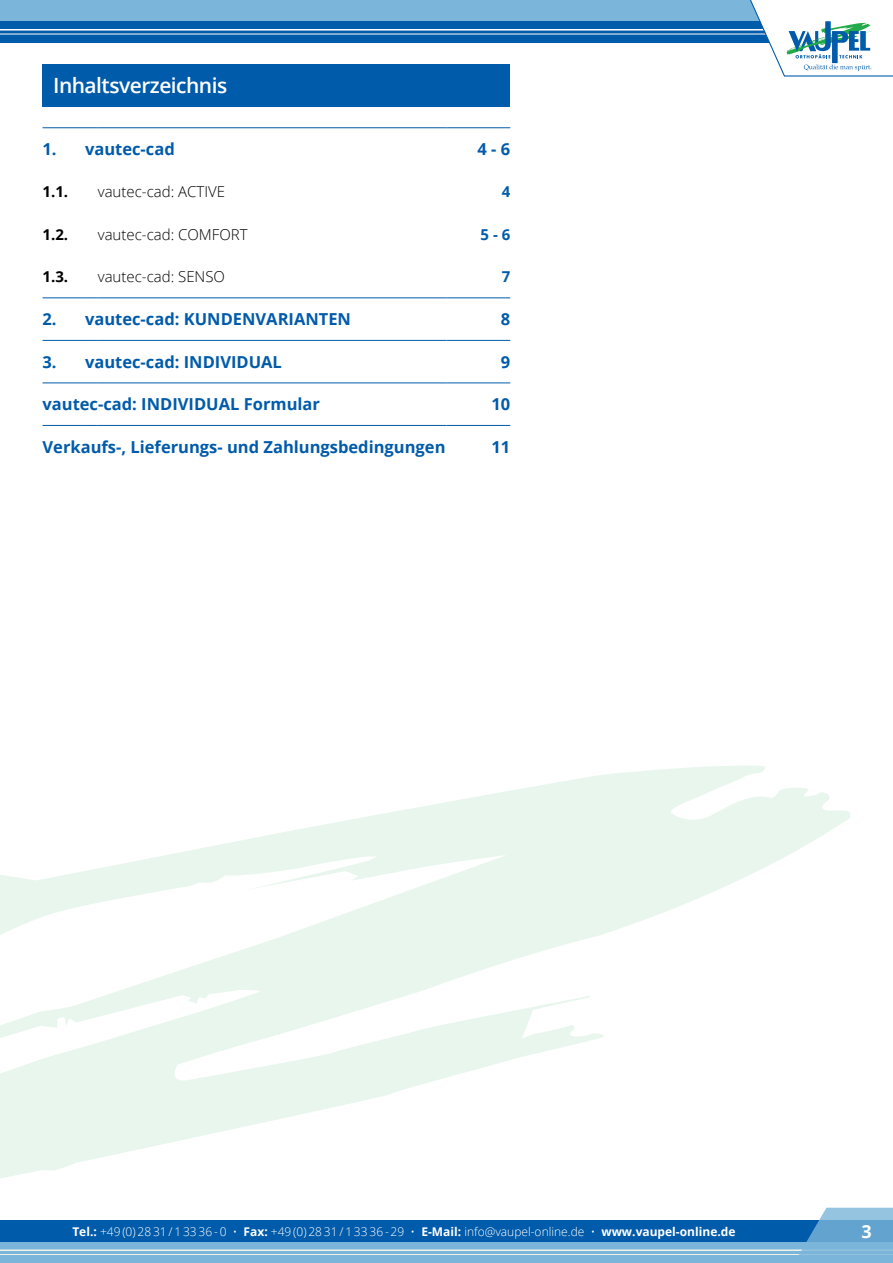
<style>
.page{position:relative;width:893px;height:1263px;background:#fff}
.page>*{position:absolute;margin:0;border:0;box-sizing:border-box;transform-origin:0 0}
.t1{font:600 21px "Open Sans";letter-spacing:-.025em;color:#fff}
.t2{font:700 18px "Open Sans";color:#fff}
.t3{font:700 16.5px "Open Sans";color:#005baa}
.t4{font:300 15px "Open Sans";color:#000}
.t5{font:700 15px "Open Sans";color:#000}
.t6{font:700 15px "Open Sans";color:#005baa}
.t7{font:300 12px "Open Sans";color:#fff}
.s1{font-weight:700}
</style>
<div class="page">
<svg style="left:0;top:765px;width:852px;height:443px"></svg>
<div style="left:0;top:0;width:893px;height:43px;background:#7bb6da"></div>
<div style="left:0;top:21px;width:893px;height:22px;background:#005baa"></div>
<hr style="left:0;top:34px;width:893px;height:1px;background:#fff">
<hr style="left:0;top:29px;width:893px;height:2px;background:#fff">
<svg style="left:743px;top:0;width:150px;height:77px"></svg>
<div style="left:0;top:1220px;width:893px;height:43px;background:#7bb6da"></div>
<div style="left:0;top:1220px;width:893px;height:22px;background:#005baa"></div>
<hr style="left:0;top:1254px;width:893px;height:1px;background:#f0f2ec">
<hr style="left:0;top:1249px;width:893px;height:2px;background:#f0f2ec">
<svg style="left:787px;top:1208px;width:106px;height:47px"></svg>
<div style="left:43px;top:64px;width:467px;height:42px;background:#005baa"></div>
<hr style="left:43px;top:127px;width:42px;height:1px;background:#005baa">
<svg style="left:85px;top:127px;width:13px;height:1px"></svg>
<hr style="left:98px;top:127px;width:348px;height:1px;background:#005baa">
<hr style="left:446px;top:127px;width:64px;height:1px;background:#005baa">
<hr style="left:43px;top:298px;width:42px;height:1px;background:#005baa">
<svg style="left:85px;top:298px;width:13px;height:1px"></svg>
<hr style="left:98px;top:298px;width:348px;height:1px;background:#005baa">
<hr style="left:446px;top:298px;width:64px;height:1px;background:#005baa">
<hr style="left:43px;top:340px;width:42px;height:1px;background:#005baa">
<svg style="left:85px;top:340px;width:13px;height:1px"></svg>
<hr style="left:98px;top:340px;width:348px;height:1px;background:#005baa">
<hr style="left:446px;top:340px;width:64px;height:1px;background:#005baa">
<hr style="left:43px;top:383px;width:42px;height:1px;background:#005baa">
<svg style="left:85px;top:383px;width:13px;height:1px"></svg>
<hr style="left:98px;top:383px;width:348px;height:1px;background:#005baa">
<hr style="left:446px;top:383px;width:64px;height:1px;background:#005baa">
<hr style="left:43px;top:425px;width:42px;height:1px;background:#005baa">
<svg style="left:85px;top:425px;width:13px;height:1px"></svg>
<hr style="left:98px;top:425px;width:348px;height:1px;background:#005baa">
<hr style="left:446px;top:425px;width:64px;height:1px;background:#005baa">
<p class="t1" style="left:53px;top:71px;width:176px">Inhaltsverzeichnis</p>
<p class="t3" style="left:43px;top:138px;width:134px">1. vautec-cad</p>
<p class="t3" style="left:478px;top:138px;width:34px">4 - 6</p>
<p class="t5" style="left:43px;top:181px;width:27px">1.1.</p>
<p class="t4" style="left:98px;top:182px;width:129px">vautec-cad: active</p>
<p class="t6" style="left:502px;top:181px;width:10px">4</p>
<p class="t5" style="left:43px;top:224px;width:27px">1.2.</p>
<p class="t4" style="left:98px;top:224px;width:142px">vautec-cad: comfort</p>
<p class="t6" style="left:480px;top:224px;width:31px">5 - 6</p>
<p class="t5" style="left:43px;top:266px;width:27px">1.3.</p>
<p class="t4" style="left:98px;top:266px;width:129px">vautec-cad: senso</p>
<p class="t6" style="left:502px;top:266px;width:10px">7</p>
<p class="t3" style="left:43px;top:308px;width:310px">2. vautec-cad: Kundenvariante n</p>
<p class="t3" style="left:501px;top:308px;width:11px">8</p>
<p class="t3" style="left:43px;top:350px;width:151px">3. vautec-cad: INDI</p>
<p class="t3" style="left:220px;top:350px;width:22px">VIDUA</p>
<p class="t3" style="left:273px;top:350px;width:11px">L</p>
<p class="t3" style="left:501px;top:350px;width:11px">9</p>
<p class="t3" style="left:43px;top:393px;width:109px">vautec-cad: INDI</p>
<p class="t3" style="left:178px;top:393px;width:22px">VIDUA</p>
<p class="t3" style="left:230px;top:393px;width:91px">L Formular</p>
<p class="t3" style="left:491px;top:393px;width:20px">10</p>
<p class="t3" style="left:43px;top:435px;width:404px">Verkaufs-, Lieferungs- und Zahlungsbedingungen</p>
<p class="t3" style="left:491px;top:435px;width:20px">11</p>
<p class="t7" style="left:72px;top:1223px;width:665px"><span class="s1">Tel.:</span> +49 (0) 28 31 / 1 33 36 - 0 • <span class="s1">Fax:</span> +49 (0) 28 31 / 1 33 36 - 29 • <span class="s1">E-Mail:</span> info@vaupel-online.de • <span class="s1">www.vaupel-online.de</span></p>
<p class="t2" style="left:861px;top:1219px;width:12px">3</p>
</div>
